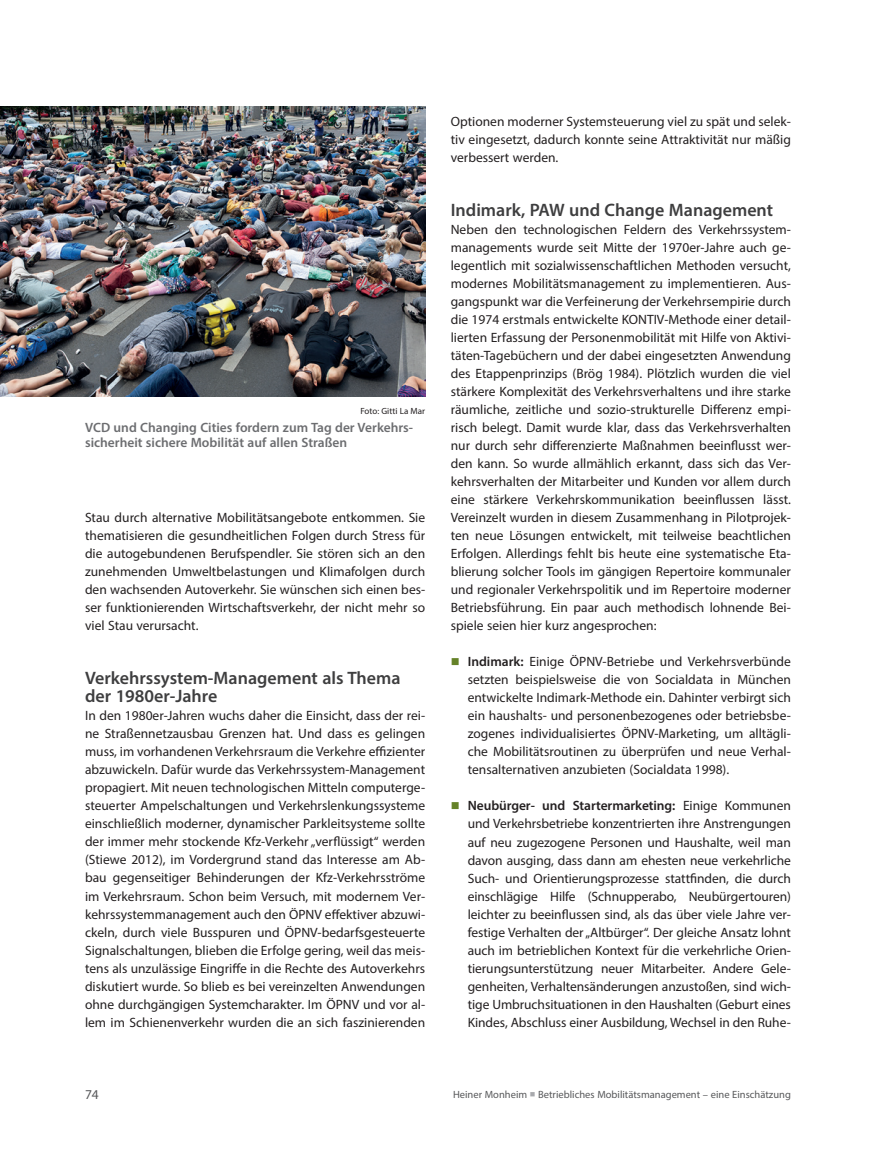
<style>
.page{position:relative;width:893px;height:1170px;background:#fff}
.page>*{position:absolute;margin:0;border:0;box-sizing:border-box;transform-origin:0 0}
.Überschrift_1_1{font:600 18px/18px "Myriad Pro";color:#3e3e3f}
.Fließtext_1{font:13.5px/18px "Myriad Pro";color:#231f20;text-align:justify}
.Einzug{font:13.5px/18px "Myriad Pro";letter-spacing:-.005em;color:#231f20;text-align:justify}
.t1{font:600 13.5px/15px "Myriad Pro";color:#6c6d70}
.t2{font:13.5px "Myriad Pro";color:#57585a}
.t3{font:10.5px "Myriad Pro";color:#57585a}
.t4{font:9px "Myriad Pro";color:#231f20}
.s1{color:#658228}
.s2{font-weight:600}
.s3{color:#a8a9ad}
</style>
<div class="page">
<img style="left:0;top:106px;width:425px;height:290px">
<p class="t4" style="left:360px;top:405px;width:66px">Foto: Gitti La Mar</p>
<p class="t1" style="left:85px;top:420px;width:330px">VCD und Changing Cities fordern zum Tag der Verkehrs&shy;sicherheit sichere Mobilität auf allen Straßen</p>
<p class="Fließtext_1" style="left:85px;top:508px;width:342px">Stau durch alternative Mobilitätsangebote entkommen. Sie thematisieren die gesundheitlichen Folgen durch Stress für die autogebundenen Berufspendler. Sie stören sich an den zunehmenden Umweltbelastungen und Klimafolgen durch den wachsenden Autoverkehr. Sie wünschen sich einen bes&shy;ser funktionierenden Wirtschaftsverkehr, der nicht mehr so viel Stau verursacht.</p>
<h3 class="Überschrift_1_1" style="left:85px;top:669px;width:317px">Verkehrssystem-Management als Thema der 1980er-Jahre</h3>
<p class="Fließtext_1" style="left:85px;top:706px;width:342px">In den 1980er-Jahren wuchs daher die Einsicht, dass der rei&shy;ne Straßennetzausbau Grenzen hat. Und dass es gelingen muss, im vorhandenen Verkehrsraum die Verkehre effizienter abzuwickeln. Dafür wurde das Verkehrssystem-Management propagiert. Mit neuen technologischen Mitteln computerge&shy;steuerter Ampelschaltungen und Verkehrslenkungssysteme einschließlich moderner, dynamischer Parkleitsysteme sollte der immer mehr stockende Kfz-Verkehr „verflüssigt“ werden (Stiewe 2012), im Vordergrund stand das Interesse am Ab&shy;bau gegenseitiger Behinderungen der Kfz-Verkehrsströme im Verkehrsraum. Schon beim Versuch, mit modernem Ver&shy;kehrssystemmanagement auch den ÖPNV effektiver abzuwi&shy;ckeln, durch viele Busspuren und ÖPNV-bedarfsgesteuerte Signalschaltungen, blieben die Erfolge gering, weil das meis&shy;tens als unzulässige Eingriffe in die Rechte des Autoverkehrs diskutiert wurde. So blieb es bei vereinzelten Anwendungen ohne durchgängigen Systemcharakter. Im ÖPNV und vor al&shy;lem im Schienenverkehr wurden die an sich faszinierenden</p>
<p class="Fließtext_1" style="left:451px;top:112px;width:342px">Optionen moderner Systemsteuerung viel zu spät und selek&shy;tiv eingesetzt, dadurch konnte seine Attraktivität nur mäßig verbessert werden.</p>
<h3 class="Überschrift_1_1" style="left:451px;top:201px;width:324px">Indimark, PAW und Change Management</h3>
<p class="Fließtext_1" style="left:451px;top:220px;width:342px">Neben den technologischen Feldern des Verkehrssystem&shy;managements wurde seit Mitte der 1970er-Jahre auch ge&shy;legentlich mit sozialwissenschaftlichen Methoden versucht, modernes Mobilitätsmanagement zu implementieren. Aus&shy;gangspunkt war die Verfeinerung der Verkehrsempirie durch die 1974 erstmals entwickelte KONTIV-Methode einer detail&shy;lierten Erfassung der Personenmobilität mit Hilfe von Aktivi&shy;täten-Tagebüchern und der dabei eingesetzten Anwendung des Etappenprinzips (Brög 1984). Plötzlich wurden die viel stärkere Komplexität des Verkehrsverhaltens und ihre starke räumliche, zeitliche und sozio-strukturelle Differenz empi&shy;risch belegt. Damit wurde klar, dass das Verkehrsverhalten nur durch sehr differenzierte Maßnahmen beeinflusst wer&shy;den kann. So wurde allmählich erkannt, dass sich das Ver&shy;kehrsverhalten der Mitarbeiter und Kunden vor allem durch eine stärkere Verkehrskommunikation beeinflussen lässt.<br>Vereinzelt wurden in diesem Zusammenhang in Pilotprojek&shy;ten neue Lösungen entwickelt, mit teilweise beachtlichen Erfolgen. Allerdings fehlt bis heute eine systematische Eta&shy;blierung solcher Tools im gängigen Repertoire kommunaler und regionaler Verkehrspolitik und im Repertoire moderner Betriebsführung. Ein paar auch methodisch lohnende Bei&shy;spiele seien hier kurz angesprochen:</p>
<p class="Einzug" style="left:468px;top:652px;width:325px;text-indent:-17px"><span class="s1">■</span> <span class="s2">Indimark:</span> Einige ÖPNV-Betriebe und Verkehrsverbünde setzten beispielsweise die von Socialdata in München entwickelte Indimark-Methode ein. Dahinter verbirgt sich ein haushalts- und personenbezogenes oder betriebsbe&shy;zogenes individualisiertes ÖPNV-Marketing, um alltägli&shy;che Mobilitätsroutinen zu überprüfen und neue Verhal&shy;tensalternativen anzubieten (Socialdata 1998).</p>
<p class="Einzug" style="left:468px;top:796px;width:325px;text-indent:-17px"><span class="s1">■</span> <span class="s2">Neubürger- und Startermarketing:</span> Einige Kommunen und Verkehrsbetriebe konzentrierten ihre Anstrengungen auf neu zugezogene Personen und Haushalte, weil man davon ausging, dass dann am ehesten neue verkehrliche Such- und Orientierungsprozesse stattfinden, die durch einschlägige Hilfe (Schnupperabo, Neubürgertouren) leichter zu beeinflussen sind, als das über viele Jahre ver&shy;festige Verhalten der „Altbürger“. Der gleiche Ansatz lohnt auch im betrieblichen Kontext für die verkehrliche Orien&shy;tierungsunterstützung neuer Mitarbeiter. Andere Gele&shy;genheiten, Verhaltensänderungen anzustoßen, sind wich&shy;tige Umbruchsituationen in den Haushalten (Geburt eines Kindes, Abschluss einer Ausbildung, Wechsel in den Ruhe-</p>
<p class="t2" style="left:85px;top:1086px;width:15px">74</p>
<p class="t3" style="left:453px;top:1087px;width:339px">Heiner Monheim <span class="s3">■</span> Betriebliches Mobilitätsmanagement – eine Einschätzung</p>
</div>
